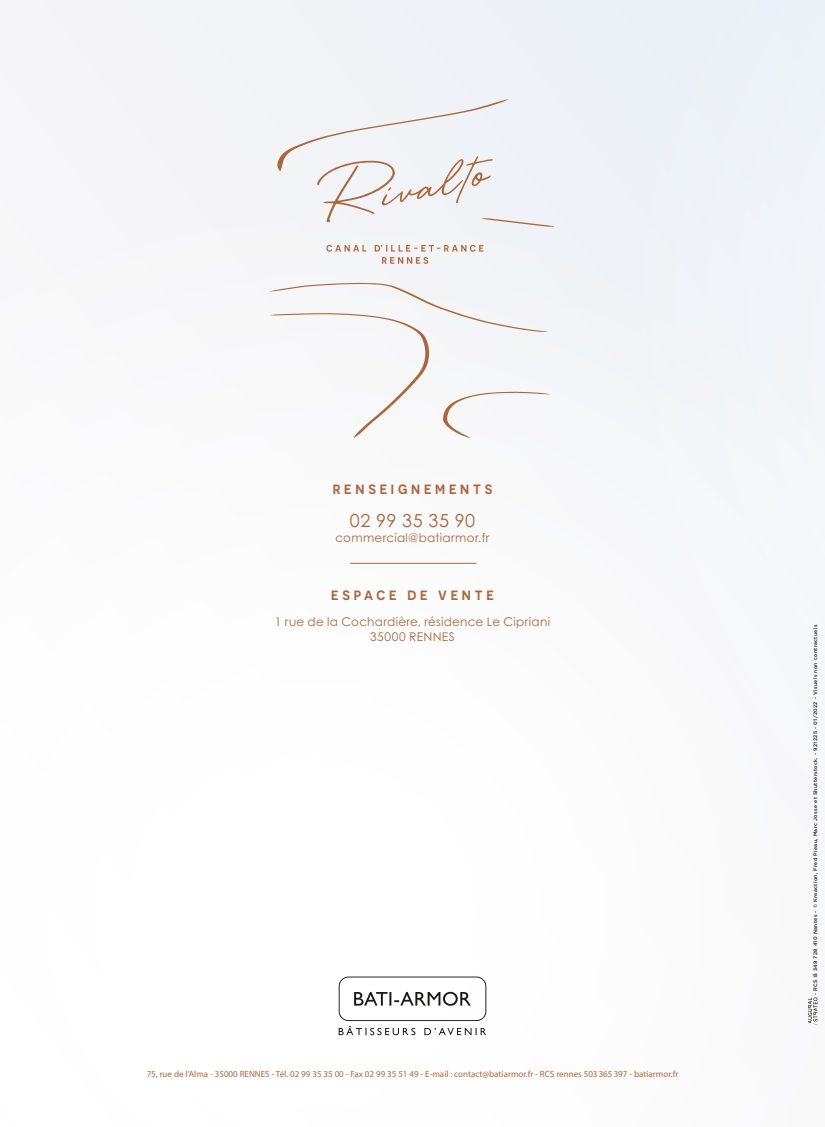
<style>
.page{position:relative;width:825px;height:1127px;background:#f5f5f8}
.page>*{position:absolute;margin:0;border:0;box-sizing:border-box;transform-origin:0 0}
.t1{font:18px "Century Gothic Std";letter-spacing:.03em;color:#a9673e}
.t2{font:600 13.5px "Novecentosans";letter-spacing:.28em;color:#a9673e}
.t3{font:12px/14.4px "Century Gothic Std";letter-spacing:.025em;color:#a9673e;text-align:center}
.t4{font:9px "Myriad Pro";color:#a9673e}
.t5{font:500 5.1px "Gotham";letter-spacing:.07em;color:#181716}
</style>
<div class="page">
<svg style="left:339px;top:976px;width:147px;height:59px"></svg>
<svg style="left:808px;top:997px;width:10px;height:28px"></svg>
<hr style="left:350px;top:563px;width:126px;height:1px;background:#a9673e">
<svg style="left:269px;top:283px;width:282px;height:155px"></svg>
<svg style="left:277px;top:99px;width:277px;height:128px"></svg>
<svg style="left:326px;top:245px;width:157px;height:19px"></svg>
<h2 class="t2" style="left:333px;top:481px;width:161px">RENSEIGNEMENTS</h2>
<h1 class="t1" style="left:350px;top:510px;width:127px">02 99 35 35 90</h1>
<h3 class="t3" style="left:335px;top:530px;width:155px">commercial@batiarmor.fr</h3>
<h2 class="t2" style="left:331px;top:587px;width:164px">ESPACE DE VENTE</h2>
<h3 class="t3" style="left:275px;top:614px;width:277px">1 rue de la Cochardière, résidence Le Cipriani<br>35000 RENNES</h3>
<p class="t4" style="left:147px;top:1068px;width:533px">75, rue de l’Alma - 35000 RENNES - Tél. 02 99 35 35 00 - Fax 02 99 35 51 49 - E-mail : contact@batiarmor.fr - RCS rennes 503365397 - batiarmor.fr</p>
<p class="t5" style="left:812px;top:995px;width:372px;rotate:-90deg">- RCS B 349 728 410 Nantes - © Kreaction, Fred Pieau, Marc Josse et Shutterstock. - 921225 - 01/2022 - Visuels non contractuels</p>
</div>
